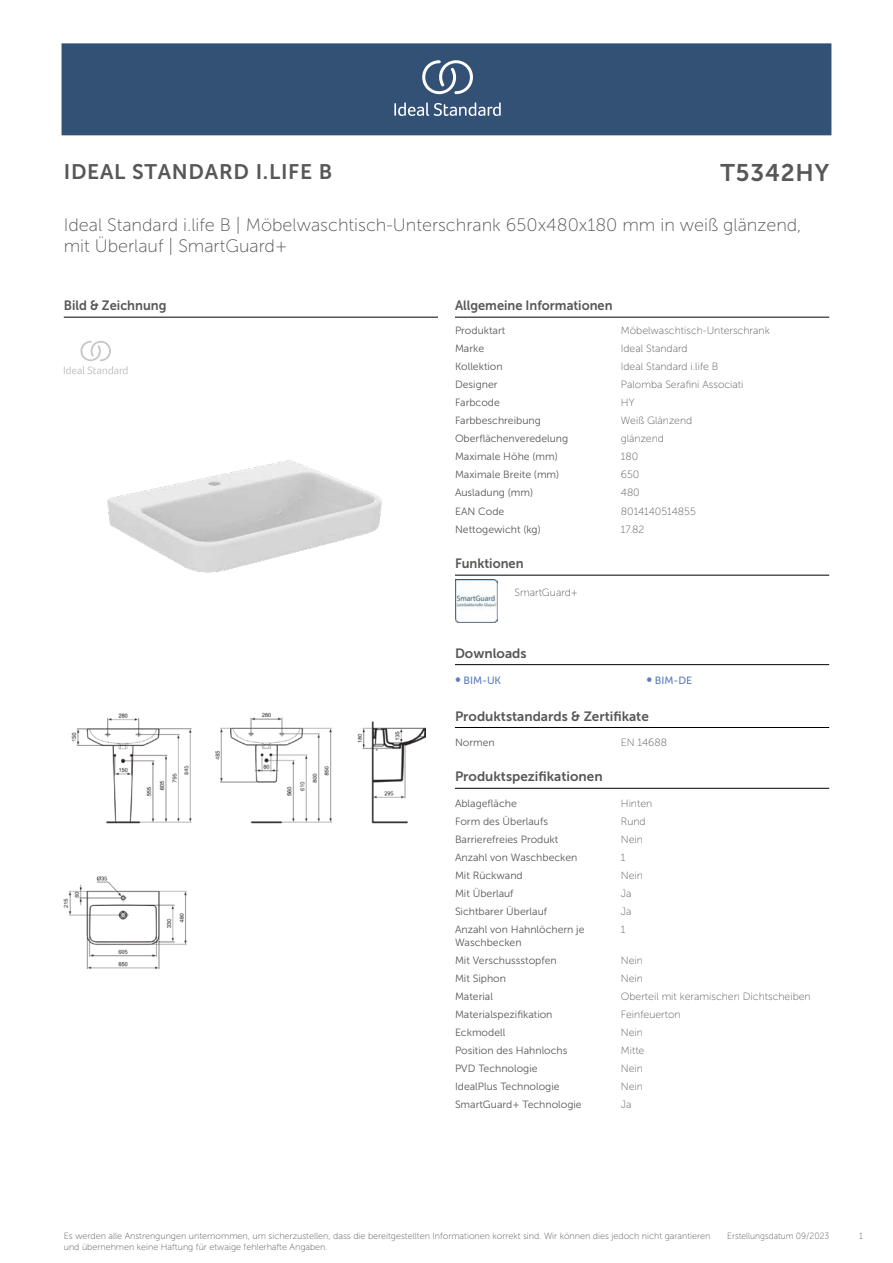
<style>
.page{position:relative;width:893px;height:1263px;background:#fff}
.page>*{position:absolute;margin:0;border:0;box-sizing:border-box;transform-origin:0 0}
.t1{font:24px "Museo Sans 700";letter-spacing:.035em;color:#575756}
.t2{font:21px "Museo Sans 700";letter-spacing:.035em;color:#575756}
.t3{font:18px/21.6px "Museo Sans 100";color:#575756}
.t4{font:13.5px "Museo Sans 700";color:#575756}
.t5{font:13.5px "Museo Sans 700";color:#575756;scale:.95 1}
.t6{font:10.5px/12.6px "Museo Sans 300";color:#575756}
.t7{font:10.5px "Museo Sans 100";color:#575756}
.t8{font:10.5px "Museo Sans 500";color:#5b7ebf}
.t9{font:9px "Museo Sans 100";color:#575756}
.t10{font:9px "Museo Sans 100";color:#575756;scale:.95 1}
.s1{font-size:15px}
</style>
<div class="page">
<div style="left:62px;top:43px;width:769px;height:92px;background:#335075"></div>
<svg style="left:394px;top:102px;width:107px;height:14px"></svg>
<svg style="left:422px;top:60px;width:51px;height:34px"></svg>
<hr style="left:455px;top:317px;width:374px;height:1px;background:#000">
<hr style="left:455px;top:575px;width:374px;height:1px;background:#000">
<img style="left:455px;top:580px;width:42px;height:42px">
<hr style="left:455px;top:664px;width:374px;height:1px;background:#000">
<hr style="left:455px;top:727px;width:374px;height:1px;background:#000">
<hr style="left:455px;top:788px;width:374px;height:1px;background:#000">
<hr style="left:64px;top:317px;width:374px;height:1px;background:#000">
<svg style="left:64px;top:341px;width:64px;height:33px"></svg>
<img style="left:64px;top:713px;width:361px;height:255px">
<img style="left:107px;top:460px;width:275px;height:113px">
<h2 class="t2" style="left:64px;top:160px;width:270px">IDEAL STANDARD I.LIFE B</h2>
<h1 class="t1" style="left:721px;top:160px;width:110px">T5342HY</h1>
<h3 class="t3" style="left:64px;top:214px;width:739px">Ideal Standard i.life B | Möbelwaschtisch-Unterschrank 650x480x180 mm in weiß glänzend, mit Überlauf | SmartGuard+</h3>
<p class="t5" style="left:64px;top:298px;width:110px">Bild &amp; Zeichnung</p>
<p class="t5" style="left:455px;top:298px;width:167px">Allgemeine Informationen</p>
<p class="t6" style="left:455px;top:324px;width:52px">Produktart</p>
<p class="t7" style="left:621px;top:325px;width:150px">Möbelwaschtisch-Unterschrank</p>
<p class="t6" style="left:455px;top:342px;width:31px">Marke</p>
<p class="t7" style="left:621px;top:343px;width:68px">Ideal Standard</p>
<p class="t6" style="left:455px;top:360px;width:49px">Kollektion</p>
<p class="t7" style="left:621px;top:361px;width:99px">Ideal Standard i.life B</p>
<p class="t6" style="left:455px;top:378px;width:44px">Designer</p>
<p class="t7" style="left:621px;top:379px;width:124px">Palomba Serafini Associati</p>
<p class="t6" style="left:455px;top:396px;width:46px">Farbcode</p>
<p class="t7" style="left:621px;top:397px;width:15px">HY</p>
<p class="t6" style="left:455px;top:414px;width:87px">Farbbeschreibung</p>
<p class="t7" style="left:621px;top:415px;width:73px">Weiß Glänzend</p>
<p class="t6" style="left:455px;top:432px;width:115px">Oberflächenveredelung</p>
<p class="t7" style="left:621px;top:433px;width:45px">glänzend</p>
<p class="t6" style="left:455px;top:450px;width:104px">Maximale Höhe (mm)</p>
<p class="t7" style="left:621px;top:451px;width:19px">180</p>
<p class="t6" style="left:455px;top:469px;width:106px">Maximale Breite (mm)</p>
<p class="t7" style="left:621px;top:469px;width:20px">650</p>
<p class="t6" style="left:455px;top:487px;width:80px">Ausladung (mm)</p>
<p class="t7" style="left:621px;top:487px;width:21px">480</p>
<p class="t6" style="left:455px;top:505px;width:51px">EAN Code</p>
<p class="t7" style="left:621px;top:505px;width:77px">8014140514855</p>
<p class="t6" style="left:455px;top:523px;width:87px">Nettogewicht (kg)</p>
<p class="t7" style="left:621px;top:523px;width:25px">17.82</p>
<p class="t5" style="left:455px;top:556px;width:74px">Funktionen</p>
<p class="t7" style="left:514px;top:587px;width:65px">SmartGuard+</p>
<p class="t4" style="left:455px;top:646px;width:73px">Downloads</p>
<p class="t8" style="left:455px;top:675px;width:48px"><span class="s1">•</span> BIM-UK</p>
<p class="t8" style="left:646px;top:675px;width:47px"><span class="s1">•</span> BIM-DE</p>
<p class="t4" style="left:455px;top:708px;width:195px">Produktstandards &amp; Zertifikate</p>
<p class="t6" style="left:455px;top:736px;width:41px">Normen</p>
<p class="t7" style="left:621px;top:736px;width:48px">EN 14688</p>
<p class="t4" style="left:455px;top:769px;width:149px">Produktspezifikationen</p>
<p class="t6" style="left:455px;top:797px;width:63px">Ablagefläche</p>
<p class="t7" style="left:621px;top:797px;width:33px">Hinten</p>
<p class="t6" style="left:455px;top:815px;width:95px">Form des Überlaufs</p>
<p class="t7" style="left:621px;top:815px;width:26px">Rund</p>
<p class="t6" style="left:455px;top:833px;width:105px">Barrierefreies Produkt</p>
<p class="t7" style="left:621px;top:833px;width:24px">Nein</p>
<p class="t6" style="left:455px;top:851px;width:124px">Anzahl von Waschbecken</p>
<p class="t7" style="left:621px;top:852px;width:6px">1</p>
<p class="t6" style="left:455px;top:869px;width:69px">Mit Rückwand</p>
<p class="t7" style="left:621px;top:870px;width:24px">Nein</p>
<p class="t6" style="left:455px;top:887px;width:60px">Mit Überlauf</p>
<p class="t7" style="left:621px;top:888px;width:12px">Ja</p>
<p class="t6" style="left:455px;top:905px;width:94px">Sichtbarer Überlauf</p>
<p class="t7" style="left:621px;top:906px;width:12px">Ja</p>
<p class="t6" style="left:455px;top:923px;width:131px">Anzahl von Hahnlöchern je<br>Waschbecken</p>
<p class="t7" style="left:621px;top:924px;width:6px">1</p>
<p class="t6" style="left:455px;top:954px;width:103px">Mit Verschussstopfen</p>
<p class="t7" style="left:621px;top:955px;width:24px">Nein</p>
<p class="t6" style="left:455px;top:972px;width:52px">Mit Siphon</p>
<p class="t7" style="left:621px;top:973px;width:24px">Nein</p>
<p class="t6" style="left:455px;top:990px;width:39px">Material</p>
<p class="t7" style="left:621px;top:991px;width:191px">Oberteil mit keramischen Dichtscheiben</p>
<p class="t6" style="left:455px;top:1008px;width:99px">Materialspezifikation</p>
<p class="t7" style="left:621px;top:1009px;width:61px">Feinfeuerton</p>
<p class="t6" style="left:455px;top:1026px;width:52px">Eckmodell</p>
<p class="t7" style="left:621px;top:1027px;width:24px">Nein</p>
<p class="t6" style="left:455px;top:1044px;width:114px">Position des Hahnlochs</p>
<p class="t7" style="left:621px;top:1045px;width:25px">Mitte</p>
<p class="t6" style="left:455px;top:1062px;width:84px">PVD Technologie</p>
<p class="t7" style="left:621px;top:1063px;width:24px">Nein</p>
<p class="t6" style="left:455px;top:1080px;width:106px">IdealPlus Technologie</p>
<p class="t7" style="left:621px;top:1081px;width:24px">Nein</p>
<p class="t6" style="left:455px;top:1099px;width:128px">SmartGuard+ Technologie</p>
<p class="t7" style="left:621px;top:1099px;width:12px">Ja</p>
<p class="t10" style="left:727px;top:1231px;width:109px">Erstellungsdatum 09/2023</p>
<p class="t9" style="left:64px;top:1231px;width:648px">Es werden alle Anstrengungen unternommen, um sicherzustellen, dass die bereitgestellten Informationen korrekt sind. Wir können dies jedoch nicht garantieren</p>
<p class="t10" style="left:859px;top:1231px;width:5px">1</p>
<p class="t9" style="left:64px;top:1242px;width:265px">und übernehmen keine Haftung für etwaige fehlerhafte Angaben.</p>
</div>
